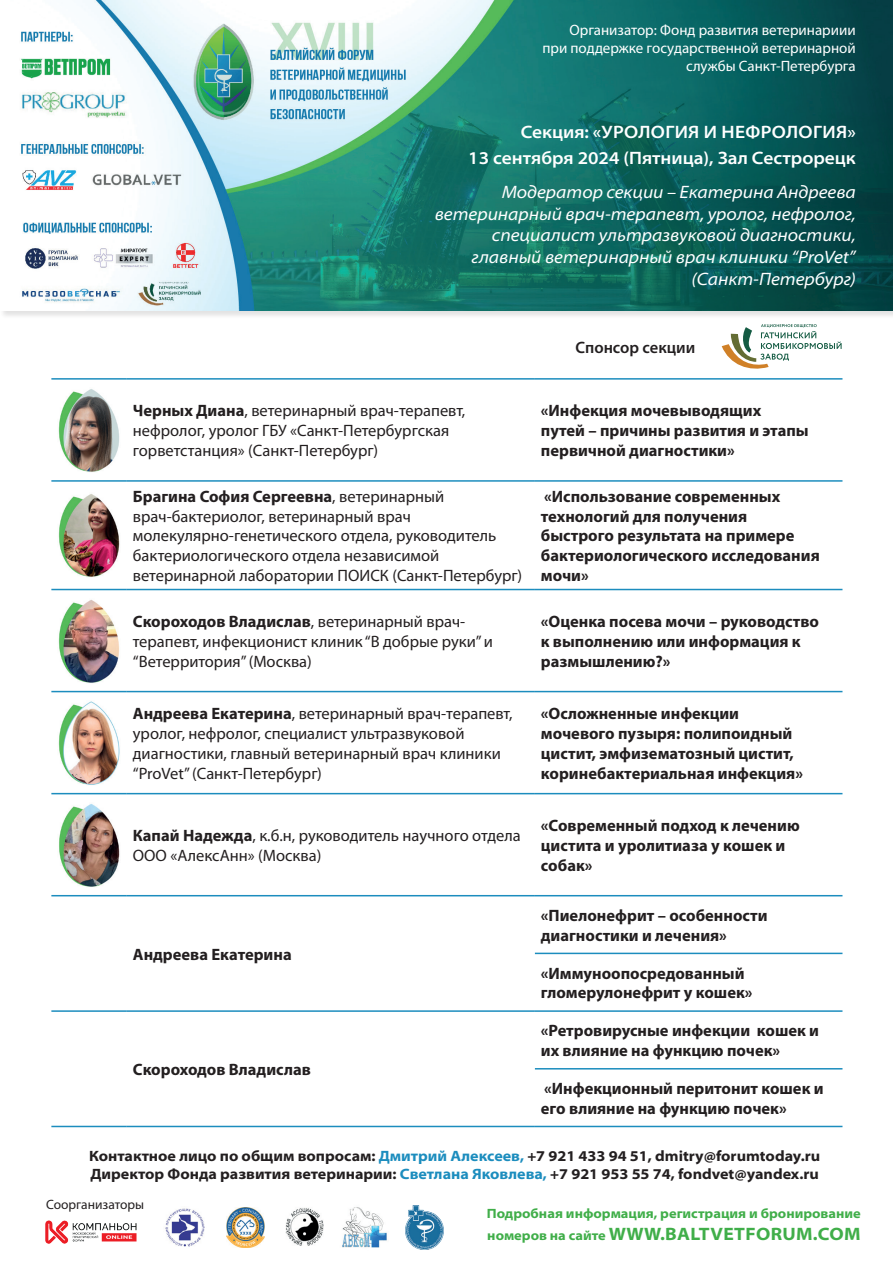
<style>
.page{position:relative;width:893px;height:1263px;background:#fff}
.page>*{position:absolute;margin:0;border:0;box-sizing:border-box;transform-origin:0 0}
.t1{font:italic semi-expanded 18px/21.6px "Myriad Pro";color:#fff;text-align:right}
.t2{font:600 semi-expanded 18px/25.8px "Myriad Pro";color:#fff;text-align:right}
.t3{font:700 semi-expanded 18px "Myriad Pro";letter-spacing:.02em;color:#40ae49}
.t4{font:700 16.5px/19.8px "Myriad Pro";color:#231f20}
.t5{font:16.5px/19.8px "Myriad Pro";color:#231f20}
.t6{font:600 16.5px "Myriad Pro";color:#231f20}
.t7{font:700 semi-expanded 15px/18px "Myriad Pro";color:#231f20}
.t8{font:15px/18px "Myriad Pro";color:#fff;text-align:right}
.t9{font:700 semi-expanded 13.5px "Myriad Pro";color:#40ae49}
.t10{font:13.5px "Myriad Pro";color:#231f20}
.s1{font-weight:700}
.s2{color:#1c8dbe}
.s3{font-size:13.5px}
</style>
<div class="page">
<hr style="left:51px;top:378px;width:76px;height:2px;background:#1c8dbe">
<hr style="left:127px;top:378px;width:408px;height:2px;background:#1c8dbe">
<hr style="left:535px;top:378px;width:307px;height:2px;background:#1c8dbe">
<hr style="left:51px;top:480px;width:76px;height:2px;background:#1c8dbe">
<hr style="left:127px;top:480px;width:408px;height:2px;background:#1c8dbe">
<hr style="left:535px;top:480px;width:307px;height:2px;background:#1c8dbe">
<hr style="left:51px;top:589px;width:76px;height:1px;background:#1c8dbe">
<hr style="left:127px;top:589px;width:408px;height:1px;background:#1c8dbe">
<hr style="left:535px;top:589px;width:307px;height:1px;background:#1c8dbe">
<hr style="left:51px;top:691px;width:76px;height:1px;background:#1c8dbe">
<hr style="left:127px;top:691px;width:408px;height:1px;background:#1c8dbe">
<hr style="left:535px;top:691px;width:307px;height:1px;background:#1c8dbe">
<hr style="left:51px;top:793px;width:76px;height:1px;background:#1c8dbe">
<hr style="left:127px;top:793px;width:408px;height:1px;background:#1c8dbe">
<hr style="left:535px;top:793px;width:307px;height:1px;background:#1c8dbe">
<hr style="left:51px;top:895px;width:76px;height:1px;background:#1c8dbe">
<hr style="left:127px;top:895px;width:408px;height:1px;background:#1c8dbe">
<hr style="left:535px;top:895px;width:307px;height:1px;background:#1c8dbe">
<hr style="left:535px;top:953px;width:307px;height:1px;background:#1c8dbe">
<hr style="left:51px;top:1010px;width:76px;height:2px;background:#1c8dbe">
<hr style="left:127px;top:1010px;width:408px;height:2px;background:#1c8dbe">
<hr style="left:535px;top:1010px;width:307px;height:2px;background:#1c8dbe">
<hr style="left:535px;top:1068px;width:307px;height:1px;background:#1c8dbe">
<hr style="left:51px;top:1126px;width:76px;height:1px;background:#1c8dbe">
<hr style="left:127px;top:1126px;width:408px;height:1px;background:#1c8dbe">
<hr style="left:535px;top:1126px;width:307px;height:1px;background:#1c8dbe">
<img style="left:58px;top:389px;width:61px;height:83px">
<img style="left:58px;top:494px;width:62px;height:83px">
<img style="left:58px;top:600px;width:61px;height:83px">
<img style="left:58px;top:701px;width:62px;height:84px">
<img style="left:59px;top:804px;width:61px;height:83px">
<div style="left:0;top:0;width:893px;height:319px;background:#231f20;opacity:.13"></div>
<img style="left:0;top:0;width:893px;height:310px">
<img style="left:165px;top:1208px;width:40px;height:39px">
<img style="left:45px;top:1220px;width:92px;height:24px">
<img style="left:226px;top:1208px;width:39px;height:39px">
<img style="left:285px;top:1208px;width:39px;height:38px">
<img style="left:342px;top:1207px;width:45px;height:41px">
<img style="left:405px;top:1206px;width:38px;height:43px">
<svg style="left:722px;top:324px;width:120px;height:45px"></svg>
<p class="t8" style="left:542px;top:20px;width:315px">Организатор: Фонд развития ветеринариии при поддержке государственной ветеринарной службы Санкт-Петербурга</p>
<p class="t2" style="left:468px;top:119px;width:389px">Секция: «УРОЛОГИЯ И НЕФРОЛОГИЯ»<br>13 сентября 2024 (Пятница), Зал Сестрорецк</p>
<p class="t1" style="left:435px;top:182px;width:423px">Модератор секции – Екатерина Андреева ветеринарный врач-терапевт, уролог, нефролог, специалист ультразвуковой диагностики, главный ветеринарный врач клиники “ProVet” (Санкт-Петербург)</p>
<p class="t6" style="left:575px;top:337px;width:121px">Спонсор секции</p>
<p class="t5" style="left:133px;top:401px;width:334px"><span class="s1">Черных Диана</span>, ветеринарный врач-терапевт, нефролог, уролог ГБУ «Санкт-Петербургская горветстанция» (Санкт-Петербург)</p>
<p class="t4" style="left:541px;top:400px;width:269px">«Инфекция мочевыводящих путей – причины развития и этапы первичной диагностики»</p>
<p class="t5" style="left:133px;top:486px;width:391px"><span class="s1">Брагина София Сергеевна</span>, ветеринарный врач-бактериолог, ветеринарный врач молекулярно-генетического отдела, руководитель бактериологического отдела независимой ветеринарной лаборатории ПОИСК (Санкт-Петербург)</p>
<p class="t4" style="left:541px;top:486px;width:280px">«Использование современных технологий для получения быстрого результата на примере бактериологического исследования мочи»</p>
<p class="t5" style="left:133px;top:611px;width:362px"><span class="s1">Скороходов Владислав</span>, ветеринарный врач&shy;терапевт, инфекционист клиник “В добрые руки” и “Ветерритория” (Москва)</p>
<p class="t4" style="left:541px;top:611px;width:280px">«Оценка посева мочи – руководство к выполнению или информация к размышлению?»</p>
<p class="t5" style="left:133px;top:703px;width:381px"><span class="s1">Андреева Екатерина</span>, ветеринарный врач-терапевт, уролог, нефролог, специалист ультразвуковой диагностики, главный ветеринарный врач клиники “ProVet” (Санкт-Петербург)</p>
<p class="t4" style="left:541px;top:703px;width:264px">«Осложненные инфекции мочевого пузыря: полипоидный цистит, эмфизематозный цистит, коринебактериальная инфекция»</p>
<p class="t5" style="left:133px;top:825px;width:389px"><span class="s1">Капай Надежда</span>, к.б.н, руководитель научного отдела<br>ООО «АлексАнн» (Москва)</p>
<p class="t4" style="left:541px;top:815px;width:260px">«Современный подход к лечению цистита и уролитиаза у кошек и собак»</p>
<p class="t4" style="left:133px;top:943px;width:160px">Андреева Екатерина</p>
<p class="t4" style="left:541px;top:905px;width:228px">«Пиелонефрит – особенности диагностики и лечения»</p>
<p class="t4" style="left:541px;top:962px;width:213px">«Иммуноопосредованный гломерулонефрит у кошек»</p>
<p class="t4" style="left:541px;top:1020px;width:280px">«Ретровирусные инфекции кошек и их влияние на функцию почек»</p>
<p class="t4" style="left:541px;top:1078px;width:284px">«Инфекционный перитонит кошек и его влияние на функцию почек»</p>
<p class="t7" style="left:89px;top:1147px;width:733px">Контактное лицо по общим вопросам: <span class="s2">Дмитрий Алексеев,</span> +7 921 433 94 51, dmitry@forumtoday.ru<br>Директор Фонда развития ветеринарии: <span class="s2">Светлана Яковлева,</span> +7 921 953 55 74, fondvet@yandex.ru</p>
<p class="t10" style="left:46px;top:1196px;width:100px">Соорганизаторы</p>
<p class="t9" style="left:487px;top:1206px;width:375px">Подробная информация, регистрация и бронирование</p>
<p class="t3" style="left:487px;top:1224px;width:375px"><span class="s3">номеров на сайте</span> WWW.BALTVETFORUM.COM</p>
<p class="t4" style="left:133px;top:1059px;width:179px">Скороходов Владислав</p>
</div>
